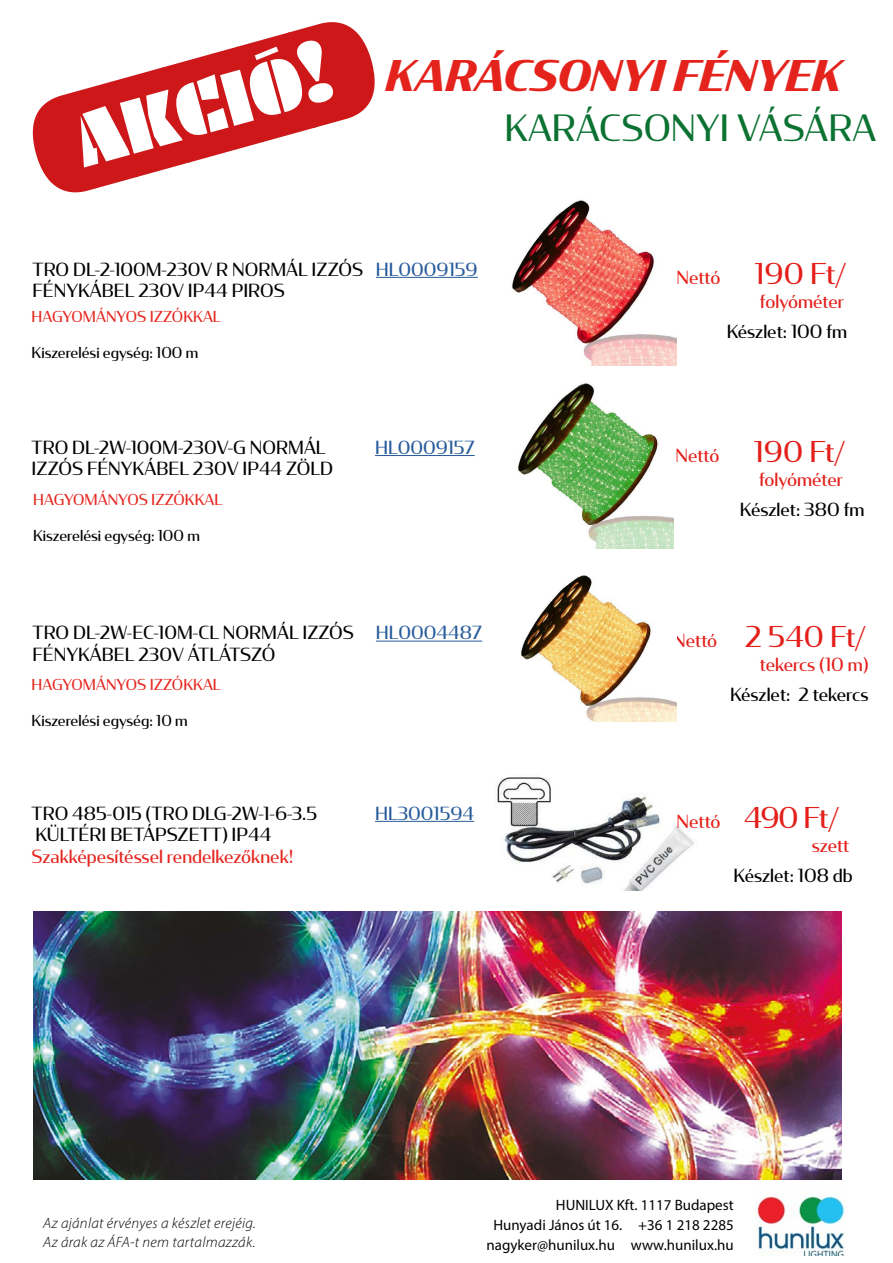
<style>
.page{position:relative;width:893px;height:1263px;background:#fff}
.page>*{position:absolute;margin:0;border:0;box-sizing:border-box;transform-origin:0 0}
.t1{font:87px "Plakato Stencil Pro";color:#cd1719}
.t2{font:italic 700 42px "Condor";color:#e5231d}
.t3{font:36px "Condor";color:#0b7232}
.t4{font:28.5px "Condor";letter-spacing:-.01em;color:#e41f1a}
.t5{font:18px/21.6px "Condor";color:#000}
.t6{font:18px "Condor";color:#e41f1a}
.t7{font:18px "Condor";color:#275b9b}
.t8{font:18px "Condor";color:#e52720}
.t9{font:15px/19.5px "Myriad Pro";color:#000;text-align:right}
.t10{font:15px "Condor";color:#000}
.t11{font:italic 300 15px/19.5px "Myriad Pro";letter-spacing:.02em;color:#020203}
.t12{font:15px "Condor";color:#e52720}
.s1{font-size:18px}
</style>
<div class="page">
<img style="left:757px;top:1195px;width:88px;height:61px">
<img style="left:512px;top:200px;width:164px;height:165px">
<hr style="left:376px;top:277px;width:102px;height:1px;background:#275b9b">
<hr style="left:376px;top:641px;width:106px;height:1px;background:#275b9b">
<img style="left:521px;top:575px;width:155px;height:146px">
<hr style="left:375px;top:455px;width:100px;height:1px;background:#275b9b">
<img style="left:518px;top:383px;width:155px;height:165px">
<img style="left:496px;top:777px;width:198px;height:113px">
<hr style="left:375px;top:821px;width:99px;height:1px;background:#275b9b">
<img style="left:33px;top:911px;width:809px;height:268px">
<h1 class="t1" style="left:19px;top:106px;width:358px;rotate:-15deg">AKCIÓ!</h1>
<h2 class="t2" style="left:387px;top:47px;width:458px">KARÁCSONYI FÉNYEK</h2>
<h3 class="t3" style="left:504px;top:105px;width:373px">KARÁCSONYI VÁSÁRA</h3>
<p class="t5" style="left:33px;top:258px;width:332px">TRO DL-2-100M-230V R NORMÁL IZZÓS<br>FÉNYKÁBEL 230V IP44 PIROS</p>
<h3 class="t4" style="left:676px;top:255px;width:171px"><span class="s1">Nettó</span> 190 Ft/</h3>
<p class="t6" style="left:760px;top:290px;width:86px">folyóméter</p>
<p class="t5" style="left:727px;top:320px;width:122px">Készlet: 100 fm</p>
<p class="t7" style="left:376px;top:257px;width:103px">HL0009159</p>
<p class="t12" style="left:32px;top:307px;width:191px">HAGYOMÁNYOS IZZÓKKAL</p>
<p class="t10" style="left:32px;top:343px;width:168px">Kiszerelési egység: 100 m</p>
<p class="t5" style="left:32px;top:436px;width:303px">TRO DL-2W-100M-230V-G NORMÁL<br>IZZÓS FÉNYKÁBEL 230V IP44 ZÖLD</p>
<p class="t7" style="left:375px;top:436px;width:101px">HL0009157</p>
<h3 class="t4" style="left:675px;top:433px;width:171px"><span class="s1">Nettó</span> 190 Ft/</h3>
<p class="t6" style="left:759px;top:468px;width:86px">folyóméter</p>
<p class="t5" style="left:740px;top:498px;width:126px">Készlet: 380 fm</p>
<p class="t12" style="left:33px;top:489px;width:191px">HAGYOMÁNYOS IZZÓKKAL</p>
<p class="t10" style="left:33px;top:525px;width:168px">Kiszerelési egység: 100 m</p>
<p class="t5" style="left:33px;top:621px;width:323px">TRO DL-2W-EC-10M-CL NORMÁL IZZÓS<br>FÉNYKÁBEL 230V ÁTLÁTSZÓ</p>
<p class="t7" style="left:376px;top:621px;width:108px">HL0004487</p>
<h3 class="t4" style="left:673px;top:619px;width:194px"><span class="s1">Nettó</span> 2 540 Ft/</h3>
<p class="t6" style="left:760px;top:653px;width:110px">tekercs (10 m)</p>
<p class="t5" style="left:730px;top:683px;width:140px">Készlet: 2 tekercs</p>
<p class="t12" style="left:32px;top:675px;width:191px">HAGYOMÁNYOS IZZÓKKAL</p>
<p class="t10" style="left:32px;top:711px;width:158px">Kiszerelési egység: 10 m</p>
<p class="t5" style="left:32px;top:801px;width:287px">TRO 485-015 (TRO DLG-2W-1-6-3.5<br>KÜLTÉRI BETÁPSZETT) IP44</p>
<p class="t8" style="left:32px;top:844px;width:263px">Szakképesítéssel rendelkezőknek!</p>
<p class="t7" style="left:375px;top:801px;width:101px">HL3001594</p>
<h3 class="t4" style="left:677px;top:799px;width:164px"><span class="s1">Nettó</span> 490 Ft/</h3>
<p class="t6" style="left:812px;top:833px;width:39px">szett</p>
<p class="t5" style="left:733px;top:864px;width:121px">Készlet: 108 db</p>
<p class="t11" style="left:43px;top:1213px;width:214px">Az ajánlat érvényes a készlet erejéig.<br>Az árak az ÁFA-t nem tartalmazzák.</p>
<p class="t9" style="left:487px;top:1195px;width:249px">HUNILUX Kft. 1117 Budapest<br>Hunyadi János út 16. +36 1 218 2285 nagyker@hunilux.hu www.hunilux.hu</p>
</div>
